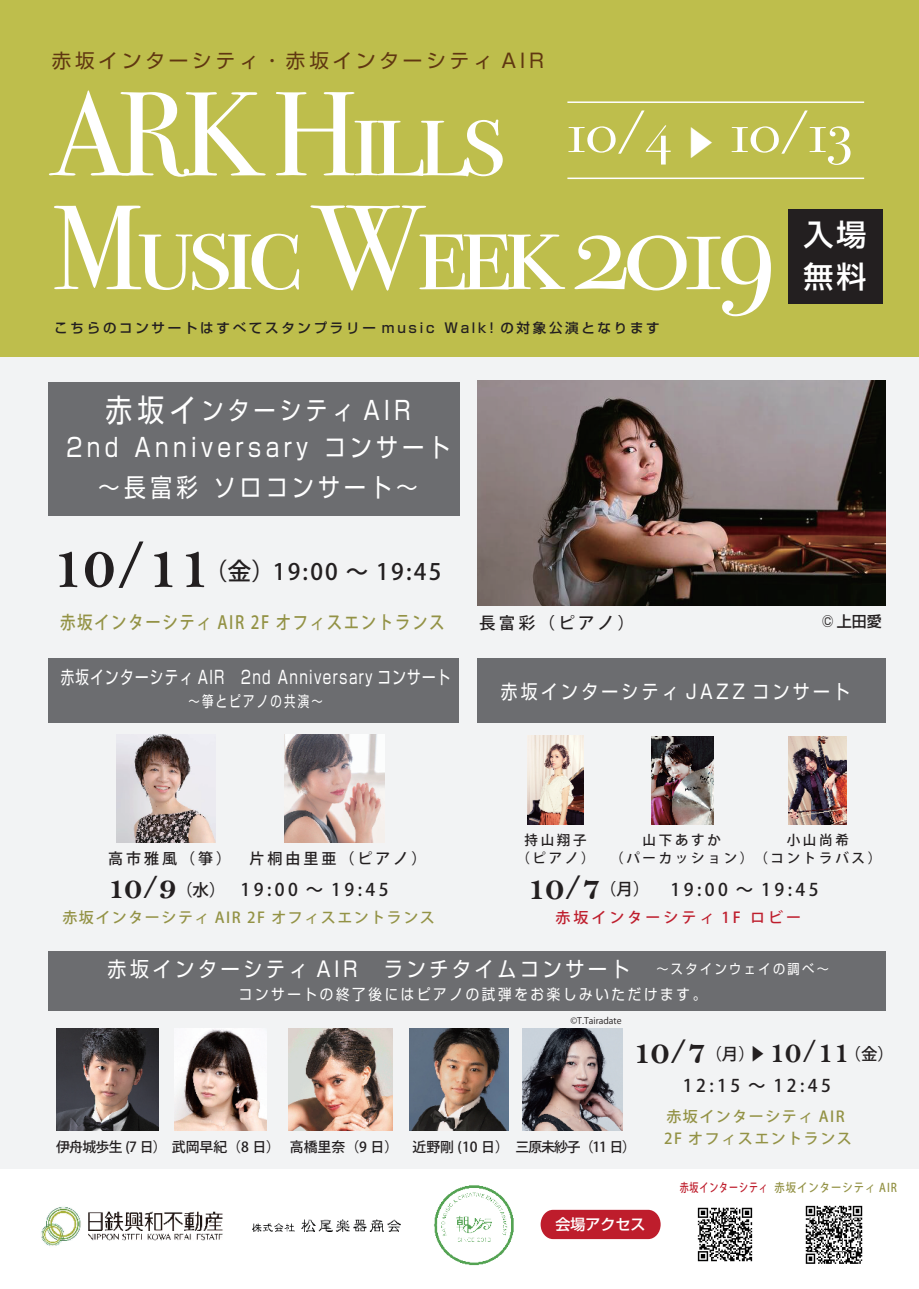
<style>
.page{position:relative;width:919px;height:1289px;background:#fff}
.page>*{position:absolute;margin:0;border:0;box-sizing:border-box;transform-origin:0 0}
.t1{font:119.85px/113.7px "Bodoni Svty Two SCITCTT Book";letter-spacing:-.05em;color:#fff}
.t2{font:64.95px "Bell MT Bold";color:#231f20;scale:.92 1}
.t3{font:57.15px "Bodoni Svty Two SCITCTT Book";color:#fff}
.t4{font:35.1px "Bell MT Bold";color:#231f20}
.t5{font:33px "Bell MT Bold";color:#231f20}
.t6{font:500 30px/41.8px "Shin Go Pro";color:#fff}
.t7{font:25.5px/37px "Shin Go Pro";letter-spacing:.2em;color:#fff;text-align:center;scale:.85 1}
.t8{font:500 22.5px "Koz Go Pro";letter-spacing:.1em;color:#231f20}
.t9{font:21px "Shin Go Pro";letter-spacing:.2em;color:#fff;scale:.9 1}
.t10{font:19.5px "Shin Go Pro";letter-spacing:.2em;color:#603711}
.t11{font:19.5px "Shin Go Pro";letter-spacing:.2em;color:#fff;scale:.86 1}
.t12{font:18px "Shin Go Pro";letter-spacing:.1em;color:#fff;scale:.75 1}
.t13{font:500 18px "Koz Go Pro";letter-spacing:.1em;color:#939245;scale:.86 1}
.t14{font:500 17.4px "Koz Go Pro";letter-spacing:.2em;color:#231f20}
.t15{font:500 16.5px "Koz Go Pro";letter-spacing:.2em;color:#231f20}
.t16{font:15.15px "Shin Go Pro";letter-spacing:.2em;color:#fff;scale:.75 1}
.t17{font:500 15px/22.5px "Koz Go Pro";letter-spacing:.1em;color:#939245}
.t18{font:15px "Shin Go Pro";letter-spacing:.2em;color:#fff;scale:.9 1}
.t19{font:500 15px "Koz Go Pro";letter-spacing:.2em;color:#231f20}
.t20{font:500 15px "Koz Go Pro";letter-spacing:.2em;color:#be1d2c}
.t21{font:500 15px "Shin Go Pro";color:#fff}
.t22{font:500 15px "Shin Go Pro";color:#231f20}
.t23{font:500 13.8px "Koz Go Pro";letter-spacing:-.025em;color:#231f20}
.t24{font:500 13.5px "Shin Go Pro";letter-spacing:.2em;color:#231f20}
.t25{font:500 13.5px/18px "Koz Go Pro";letter-spacing:.2em;color:#231f20}
.t26{font:500 12px "Koz Go Pro";letter-spacing:.1em;color:#939245;scale:.86 1}
.t27{font:9px "Koz Go Pro";color:#231f20}
.s1{font-family:"Koz Go Pro";font-size:32.55px}
.s2{font-size:31.5px}
.s3{font-size:24px}
.s4{font-weight:400}
.s5{font-size:13.5px}
.s6{font-family:"Bell MT Bold";font-weight:400;font-size:35.1px}
.s7{font-family:"Bell MT Bold";font-weight:400;font-size:33px}
.s8{color:#be1d2c}
</style>
<div class="page">
<div style="left:0;top:0;width:918px;height:356px;background:#bebe4c"></div>
<div style="left:0;top:356px;width:918px;height:812px;background:#f2f3f4"></div>
<svg style="left:540px;top:1209px;width:120px;height:29px;background:#c22c3a"></svg>
<img style="left:527px;top:735px;width:57px;height:89px">
<img style="left:788px;top:736px;width:58px;height:88px">
<img style="left:651px;top:736px;width:62px;height:88px">
<img style="left:56px;top:1028px;width:102px;height:102px">
<img style="left:175px;top:1028px;width:91px;height:102px">
<img style="left:409px;top:1028px;width:99px;height:102px">
<img style="left:288px;top:1028px;width:104px;height:102px">
<img style="left:522px;top:1028px;width:100px;height:102px">
<img style="left:697px;top:1207px;width:56px;height:55px">
<img style="left:805px;top:1205px;width:58px;height:59px">
<img style="left:252px;top:1219px;width:148px;height:12px">
<img style="left:41px;top:1207px;width:182px;height:39px">
<img style="left:434px;top:1185px;width:80px;height:80px">
<img style="left:477px;top:380px;width:408px;height:225px">
<div style="left:48px;top:382px;width:411px;height:133px;background:#6c6d70"></div>
<div style="left:476px;top:658px;width:409px;height:64px;background:#6c6d70"></div>
<div style="left:48px;top:658px;width:410px;height:64px;background:#6c6d70"></div>
<div style="left:48px;top:951px;width:837px;height:59px;background:#6c6d70"></div>
<img style="left:116px;top:734px;width:99px;height:108px">
<img style="left:284px;top:734px;width:100px;height:108px">
<div style="left:788px;top:209px;width:94px;height:94px;background:#231f20"></div>
<hr style="left:567px;top:101px;width:297px;height:2px;background:#fff">
<hr style="left:567px;top:177px;width:297px;height:2px;background:#fff">
<h3 class="t10" style="left:52px;top:45px;width:493px">赤坂インターシティ・赤坂インターシティ AIR</h3>
<h1 class="t1" style="left:52px;top:78px;width:724px">ARK Hills<br>Music Week 2019</h1>
<h3 class="t3" style="left:567px;top:98px;width:286px">10/4 <span class="s1">▶</span> 10/13</h3>
<h3 class="t6" style="left:803px;top:210px;width:64px">入場無料</h3>
<p class="t24" style="left:54px;top:316px;width:607px">こちらのコンサートはすべてスタンプラリー music Walk! の対象公演となります</p>
<h3 class="t7" style="left:66px;top:388px;width:453px"><span class="s2">赤坂イ</span>ンターシティ AIR<br>2nd Anniversary コンサート</h3>
<h3 class="t7" style="left:98px;top:465px;width:377px">～長富彩 ソロコンサート～</h3>
<h2 class="t2" style="left:52px;top:527px;width:174px">10/11</h2>
<h3 class="t8" style="left:203px;top:557px;width:239px"><span class="s3">（金）</span>19:00 ～ 19:45</h3>
<p class="t13" style="left:60px;top:610px;width:448px">赤坂インターシティ AIR 2F オフィスエントランス</p>
<p class="t12" style="left:61px;top:662px;width:521px">赤坂インターシティ AIR　2nd Anniversary コンサート</p>
<p class="t16" style="left:188px;top:688px;width:181px">～箏とピアノの共演～</p>
<p class="t15" style="left:479px;top:612px;width:157px">長富彩（ピアノ）</p>
<p class="t22" style="left:822px;top:609px;width:61px"><span class="s4">©</span> 上田愛</p>
<h3 class="t11" style="left:501px;top:675px;width:407px">赤坂インターシティ JAZZ コンサート</h3>
<p class="t25" style="left:516px;top:831px;width:80px;text-align:center">持山翔子（ピアノ）</p>
<p class="t25" style="left:786px;top:831px;width:64px">小山尚希</p>
<p class="t25" style="left:610px;top:831px;width:272px;text-indent:32px">山下あすか<br>（パーカッション）（コントラバス）</p>
<p class="t19" style="left:108px;top:849px;width:124px">高市雅風（箏）</p>
<h3 class="t5" style="left:107px;top:867px;width:71px">10/9</h3>
<h3 class="t4" style="left:527px;top:866px;width:75px">10/7</h3>
<p class="t19" style="left:249px;top:849px;width:178px">片桐由里亜（ピアノ）</p>
<p class="t15" style="left:176px;top:879px;width:51px">（水）</p>
<p class="t15" style="left:600px;top:878px;width:51px">（月）</p>
<p class="t14" style="left:240px;top:878px;width:150px">19:00 ～ 19:45</p>
<p class="t14" style="left:670px;top:878px;width:150px">19:00 ～ 19:45</p>
<p class="t17" style="left:62px;top:907px;width:374px">赤坂インターシティ AIR 2F オフィスエントランス</p>
<p class="t20" style="left:555px;top:908px;width:247px">赤坂インターシティ 1F ロビー</p>
<h3 class="t9" style="left:107px;top:952px;width:803px">赤坂インターシティ AIR　ランチタイムコンサート　<span class="s5">～スタインウェイの調べ～</span></h3>
<p class="t18" style="left:239px;top:981px;width:521px">コンサートの終了後にはピアノの試弾をお楽しみいただけます。</p>
<p class="t27" style="left:570px;top:1014px;width:53px">©T.Tairadate</p>
<p class="t23" style="left:56px;top:1137px;width:581px">伊舟城歩生 (7 日）武岡早紀（8 日） 高橋里奈（9 日） 近野剛 (10 日）三原未紗子（11 日）</p>
<p class="t15" style="left:632px;top:1043px;width:263px"><span class="s6">10/7</span>（月）<span class="s4">▶</span> <span class="s7">10/11</span>（金）</p>
<p class="t14" style="left:683px;top:1074px;width:150px">12:15 ～ 12:45</p>
<p class="t17" style="left:664px;top:1105px;width:189px">赤坂インターシティ AIR<br>2F オフィスエントランス</p>
<p class="t26" style="left:679px;top:1180px;width:254px"><span class="s8">赤坂インターシティ</span> 赤坂インターシティ AIR</p>
<p class="t21" style="left:555px;top:1211px;width:91px">会場アクセス</p>
</div>
